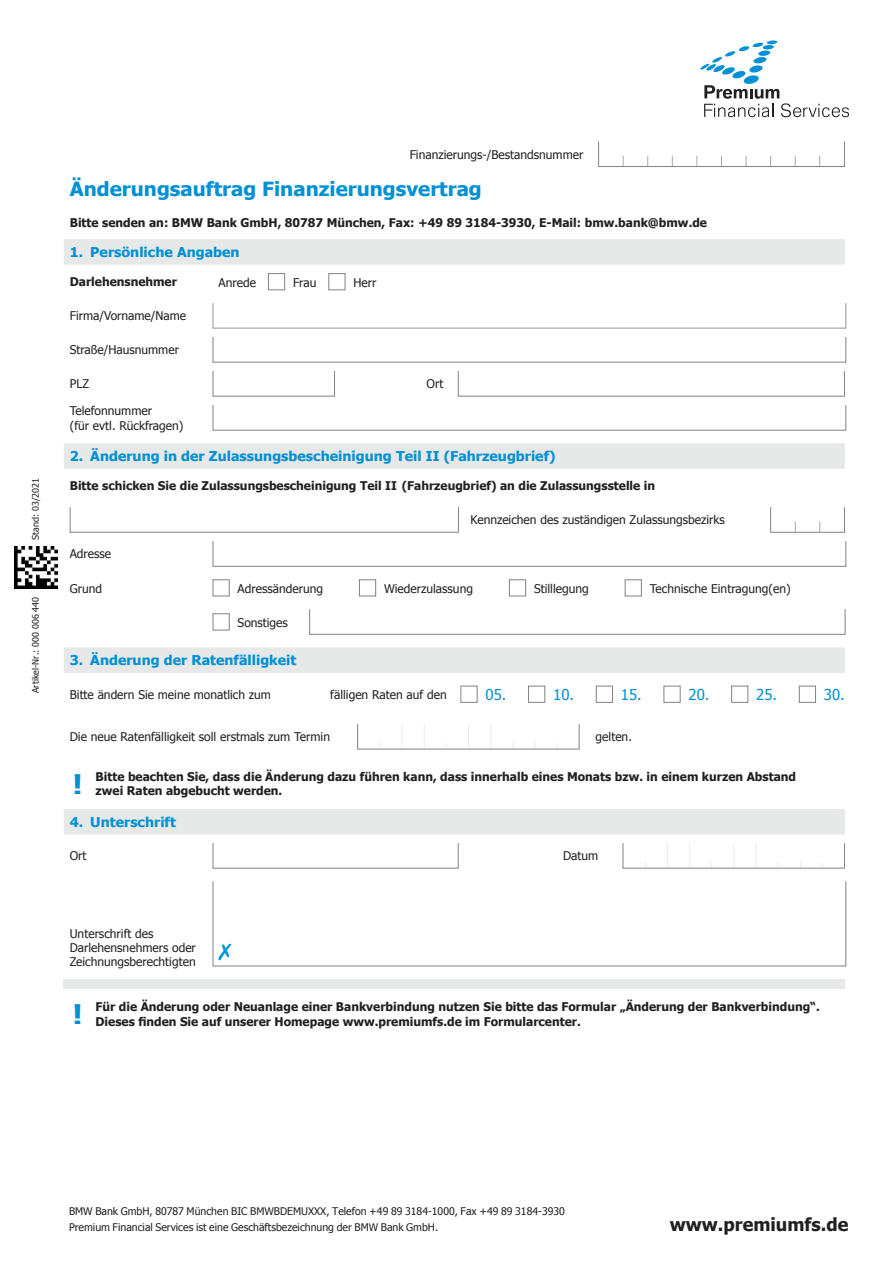
<style>
.page{position:relative;width:893px;height:1263px;background:#fff}
.page>*{position:absolute;margin:0;border:0;box-sizing:border-box;transform-origin:0 0}
.t1{font:700 27px "Tahoma";color:#0090d5;scale:1.05 1}
.t2{font:700 19.5px "Tahoma";color:#0090d5;scale:1.05 1}
.t3{font:700 18px "Tahoma";color:#231f20}
.t4{font:15px "Tahoma";color:#0090d5}
.t5{font:700 13.5px "Tahoma";color:#0090d5;scale:1.05 1}
.t6{font:700 12px/14.4px "Tahoma";color:#231f20}
.t7{font:12px/14.4px "Tahoma";color:#231f20}
.t8{font:10.5px/15.6px "Tahoma";color:#231f20}
.t9{font:9px "Tahoma";color:#231f20}
</style>
<div class="page">
<svg style="left:64px;top:239px;width:781px;height:595px"></svg>
<div style="left:64px;top:979px;width:781px;height:9px;background:#e7e8e8"></div>
<div style="left:598px;top:141px;width:247px;height:26px;border:1px solid #808285"></div>
<div style="left:268px;top:273px;width:17px;height:17px;background:#fff;border:1px solid #808285"></div>
<div style="left:328px;top:273px;width:17px;height:17px;background:#fff;border:1px solid #808285"></div>
<svg style="left:212px;top:302px;width:635px;height:27px"></svg>
<svg style="left:212px;top:336px;width:635px;height:27px"></svg>
<svg style="left:212px;top:370px;width:123px;height:27px"></svg>
<svg style="left:457px;top:370px;width:388px;height:27px"></svg>
<svg style="left:212px;top:404px;width:635px;height:27px"></svg>
<svg style="left:69px;top:506px;width:390px;height:27px"></svg>
<div style="left:770px;top:507px;width:75px;height:26px;border:1px solid #808285"></div>
<svg style="left:212px;top:540px;width:635px;height:27px"></svg>
<div style="left:213px;top:579px;width:17px;height:17px;background:#fff;border:1px solid #808285"></div>
<div style="left:359px;top:579px;width:17px;height:17px;background:#fff;border:1px solid #808285"></div>
<div style="left:509px;top:579px;width:17px;height:17px;background:#fff;border:1px solid #808285"></div>
<div style="left:625px;top:579px;width:17px;height:17px;background:#fff;border:1px solid #808285"></div>
<div style="left:213px;top:613px;width:17px;height:17px;background:#fff;border:1px solid #808285"></div>
<svg style="left:309px;top:608px;width:537px;height:27px"></svg>
<div style="left:460px;top:686px;width:17px;height:17px;background:#fff;border:1px solid #808285"></div>
<div style="left:528px;top:686px;width:17px;height:17px;background:#fff;border:1px solid #808285"></div>
<div style="left:596px;top:686px;width:17px;height:17px;background:#fff;border:1px solid #808285"></div>
<div style="left:663px;top:686px;width:18px;height:17px;background:#fff;border:1px solid #808285"></div>
<div style="left:731px;top:686px;width:17px;height:17px;background:#fff;border:1px solid #808285"></div>
<div style="left:799px;top:686px;width:17px;height:17px;background:#fff;border:1px solid #808285"></div>
<div style="left:358px;top:724px;width:221px;height:25px;background:#fff"></div>
<svg style="left:468px;top:726px;width:1px;height:21px"></svg>
<svg style="left:402px;top:726px;width:1px;height:21px"></svg>
<svg style="left:424px;top:726px;width:1px;height:21px"></svg>
<svg style="left:490px;top:726px;width:1px;height:21px"></svg>
<svg style="left:212px;top:843px;width:247px;height:26px"></svg>
<svg style="left:734px;top:845px;width:1px;height:21px"></svg>
<svg style="left:667px;top:845px;width:1px;height:21px"></svg>
<svg style="left:689px;top:845px;width:1px;height:21px"></svg>
<svg style="left:756px;top:845px;width:1px;height:21px"></svg>
<svg style="left:212px;top:881px;width:635px;height:86px"></svg>
<svg style="left:767px;top:40px;width:10px;height:4px"></svg>
<svg style="left:700px;top:43px;width:149px;height:74px"></svg>
<img style="left:15px;top:546px;width:42px;height:43px">
<p class="t9" style="left:29px;top:540px;width:64px;rotate:-90deg">Stand: 03/2021</p>
<p class="t9" style="left:29px;top:693px;width:98px;rotate:-90deg">Artikel-Nr.: 000 006 440</p>
<p class="t7" style="left:410px;top:147px;width:175px">Finanzierungs-/Bestandsnummer</p>
<h2 class="t2" style="left:70px;top:175px;width:394px">Änderungsauftrag Finanzierungsvertrag</h2>
<p class="t6" style="left:70px;top:214px;width:639px">Bitte senden an: BMW Bank GmbH, 80787 München, Fax: +49 89 3184-3930, E-Mail: bmw.bank@bmw.de</p>
<p class="t5" style="left:70px;top:243px;width:163px">1. Persönliche Angaben</p>
<p class="t6" style="left:70px;top:274px;width:109px">Darlehensnehmer</p>
<p class="t7" style="left:219px;top:275px;width:39px">Anrede</p>
<p class="t7" style="left:293px;top:275px;width:25px">Frau</p>
<p class="t7" style="left:353px;top:275px;width:25px">Herr</p>
<p class="t7" style="left:70px;top:308px;width:118px">Firma/Vorname/Name</p>
<p class="t7" style="left:70px;top:342px;width:111px">Straße/Hausnummer</p>
<p class="t7" style="left:70px;top:376px;width:21px">PLZ</p>
<p class="t7" style="left:427px;top:376px;width:18px">Ort</p>
<p class="t7" style="left:70px;top:403px;width:115px">Telefonnummer<br>(für evtl. Rückfragen)</p>
<p class="t5" style="left:70px;top:447px;width:464px">2. Änderung in der Zulassungsbescheinigung Teil II (Fahrzeugbrief)</p>
<p class="t6" style="left:70px;top:478px;width:587px">Bitte schicken Sie die Zulassungsbescheinigung Teil II (Fahrzeugbrief) an die Zulassungsstelle in</p>
<p class="t7" style="left:471px;top:512px;width:256px">Kennzeichen des zuständigen Zulassungsbezirks</p>
<p class="t7" style="left:70px;top:546px;width:43px">Adresse</p>
<p class="t7" style="left:70px;top:580px;width:34px">Grund</p>
<p class="t7" style="left:238px;top:581px;width:87px">Adressänderung</p>
<p class="t7" style="left:384px;top:581px;width:90px">Wiederzulassung</p>
<p class="t7" style="left:534px;top:581px;width:56px">Stilllegung</p>
<p class="t7" style="left:650px;top:581px;width:142px">Technische Eintragung(en)</p>
<p class="t7" style="left:238px;top:615px;width:52px">Sonstiges</p>
<p class="t5" style="left:70px;top:651px;width:217px">3. Änderung der Ratenfälligkeit</p>
<p class="t7" style="left:70px;top:687px;width:203px">Bitte ändern Sie meine monatlich zum</p>
<p class="t7" style="left:330px;top:687px;width:118px">fälligen Raten auf den</p>
<p class="t4" style="left:485px;top:684px;width:22px">05.</p>
<p class="t4" style="left:553px;top:684px;width:22px">10.</p>
<p class="t4" style="left:621px;top:684px;width:22px">15.</p>
<p class="t4" style="left:689px;top:684px;width:22px">20.</p>
<p class="t4" style="left:756px;top:684px;width:22px">25.</p>
<p class="t4" style="left:824px;top:684px;width:22px">30.</p>
<p class="t7" style="left:70px;top:729px;width:262px">Die neue Ratenfälligkeit soll erstmals zum Termin</p>
<p class="t7" style="left:596px;top:729px;width:38px">gelten.</p>
<h1 class="t1" style="left:73px;top:765px;width:11px">!</h1>
<p class="t6" style="left:96px;top:769px;width:702px">Bitte beachten Sie, dass die Änderung dazu führen kann, dass innerhalb eines Monats bzw. in einem kurzen Abstand zwei Raten abgebucht werden.</p>
<p class="t5" style="left:70px;top:812px;width:103px">4. Unterschrift</p>
<p class="t7" style="left:70px;top:848px;width:18px">Ort</p>
<p class="t7" style="left:563px;top:848px;width:37px">Datum</p>
<p class="t7" style="left:70px;top:925px;width:128px">Unterschrift des<br>Darlehensnehmers oder<br>Zeichnungsberechtigten</p>
<h1 class="t1" style="left:73px;top:995px;width:11px">!</h1>
<p class="t6" style="left:96px;top:999px;width:726px">Für die Änderung oder Neuanlage einer Bankverbindung nutzen Sie bitte das Formular „Änderung der Bankverbindung“.<br>Dieses finden Sie auf unserer Homepage www.premiumfs.de im Formularcenter.</p>
<p class="t8" style="left:69px;top:1203px;width:497px">BMW Bank GmbH, 80787 München BIC BMWBDEMUXXX, Telefon +49 89 3184-1000, Fax +49 89 3184-3930<br>Premium Financial Services ist eine Geschäftsbezeichnung der BMW Bank GmbH.</p>
<h3 class="t3" style="left:670px;top:1212px;width:180px">www.premiumfs.de</h3>
</div>
